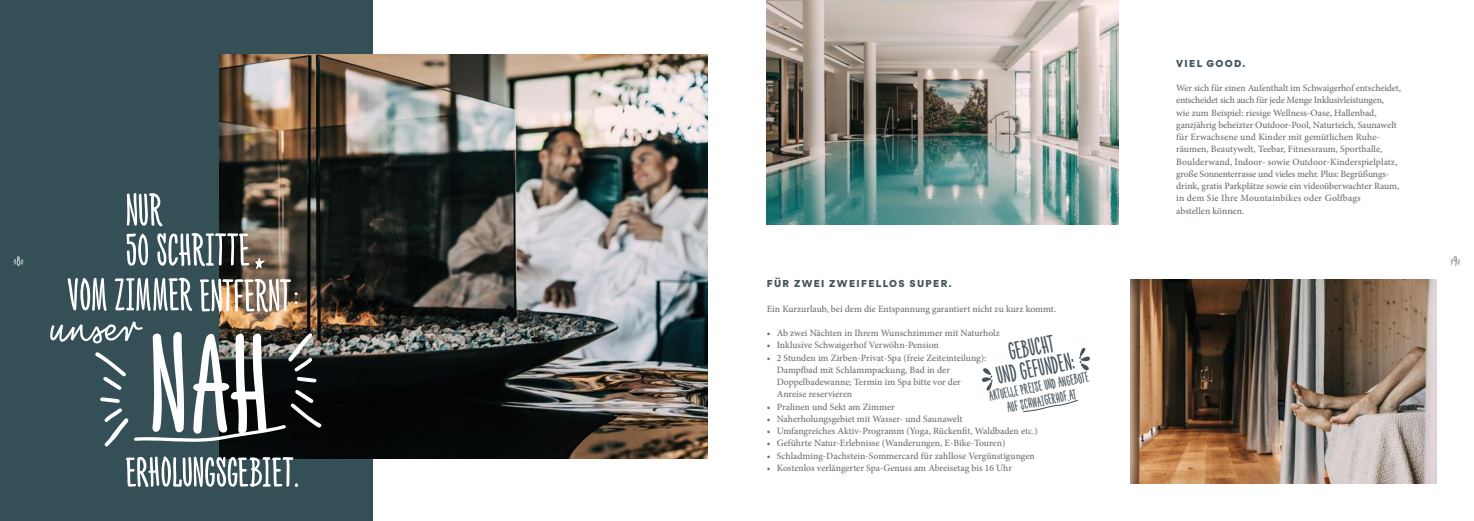
<style>
.page{position:relative;width:1474px;height:521px;background:#fff}
.page>*{position:absolute;margin:0;border:0;box-sizing:border-box;transform-origin:0 0}
.t1{font:condensed 25.29px/21.1px "Nexa Rust Handmade";color:#45535b;text-align:center}
.t2{font:23.19px "Gordita";color:#fff}
.t3{font:condensed 14.79px/14.8px "Nexa Rust Handmade";color:#45535b;text-align:center}
.t4{font:10.5px "Garden Fancy Extras";color:#726c69}
.t5{font:10.5px "Garden Fancy Extras";color:#fff}
.t6{font:500 9.62px/12.2px "Minion Pro";letter-spacing:-.005em;color:#726c69}
.t7{font:900 9.62px "Gordita";letter-spacing:.14em;color:#45535b}
.s1{font-family:"Nexa Rust Handmade";font-stretch:condensed;font-size:14px}
</style>
<div class="page">
<div style="left:0;top:0;width:372px;height:521px;background:#354f56"></div>
<img style="left:219px;top:54px;width:488px;height:405px">
<img style="left:766px;top:0;width:352px;height:224px">
<img style="left:1130px;top:279px;width:306px;height:204px">
<svg style="left:67px;top:277px;width:40px;height:34px"></svg>
<svg style="left:114px;top:277px;width:79px;height:34px"></svg>
<svg style="left:126px;top:456px;width:172px;height:31px"></svg>
<img style="left:199px;top:278px;width:93px;height:35px">
<svg style="left:126px;top:192px;width:139px;height:77px"></svg>
<svg style="left:50px;top:321px;width:271px;height:125px"></svg>
<svg style="left:1079px;top:348px;width:11px;height:22px"></svg>
<svg style="left:981px;top:368px;width:11px;height:23px"></svg>
<svg style="left:1023px;top:399px;width:55px;height:14px"></svg>
<p class="t5" style="left:13px;top:256px;width:13px">k<span class="s1">8</span>l</p>
<h2 class="t2" style="left:293px;top:280px;width:8px">:</h2>
<p class="t7" style="left:766px;top:276px;width:186px">FÜR ZWEI ZWEIFELLOS SUPER.</p>
<p class="t6" style="left:766px;top:302px;width:291px">Ein Kurzurlaub, bei dem die Entspannung garantiert nicht zu kurz kommt.</p>
<p class="t6" style="left:766px;top:327px;width:234px">• Ab zwei Nächten in Ihrem Wunschzimmer mit Naturholz</p>
<p class="t6" style="left:766px;top:339px;width:174px">• Inklusive Schwaigerhof Verwöhn-Pension</p>
<p class="t6" style="left:776px;top:351px;width:211px;text-indent:-10px">• 2 Stunden im Zirben-Privat-Spa (freie Zeiteinteilung):<br>Dampfbad mit Schlammpackung, Bad in der Doppelbadewanne; Termin im Spa bitte vor der Anreise reservieren</p>
<p class="t6" style="left:766px;top:400px;width:129px">• Pralinen und Sekt am Zimmer</p>
<p class="t6" style="left:766px;top:413px;width:197px">• Naherholungsgebiet mit Wasser- und Saunawelt</p>
<p class="t6" style="left:766px;top:425px;width:272px">• Umfangreiches Aktiv-Programm (Yoga, Rückenfit, Waldbaden etc.)</p>
<p class="t6" style="left:766px;top:437px;width:240px">• Geführte Natur-Erlebnisse (Wanderungen, E-Bike-Touren)</p>
<p class="t6" style="left:766px;top:449px;width:269px">• Schladming-Dachstein-Sommercard für zahllose Vergünstigungen</p>
<p class="t6" style="left:766px;top:462px;width:247px">• Kostenlos verlängerter Spa-Genuss am Abreisetag bis 16 Uhr</p>
<h1 class="t1" style="left:990px;top:346px;width:80px;rotate:-11deg">GEBUCHT<br>UND GEFUNDEN:</h1>
<h3 class="t3" style="left:987px;top:389px;width:103px;rotate:-11deg">AKTUELLE PREISE UND ANGEBOTE<br>AUF SCHWAIGERHOF.AT</h3>
<p class="t7" style="left:1176px;top:56px;width:70px">VIEL GOOD.</p>
<p class="t6" style="left:1176px;top:82px;width:226px">Wer sich für einen Aufenthalt im Schwaigerhof entscheidet, entscheidet sich auch für jede Menge Inklusivleistungen,<br>wie zum Beispiel: riesige Wellness-Oase, Hallenbad, ganzjährig beheizter Outdoor-Pool, Naturteich, Saunawelt für Erwachsene und Kinder mit gemütlichen Ruhe&shy;räumen, Beautywelt, Teebar, Fitnessraum, Sporthalle, Boulderwand, Indoor- sowie Outdoor-Kinderspielplatz, große Sonnenterrasse und vieles mehr. Plus: Begrüßungs&shy;drink, gratis Parkplätze sowie ein videoüberwachter Raum, in dem Sie Ihre Mountainbikes oder Golfbags<br>abstellen können.</p>
<p class="t4" style="left:1449px;top:256px;width:12px">k<span class="s1">9</span>l</p>
</div>
